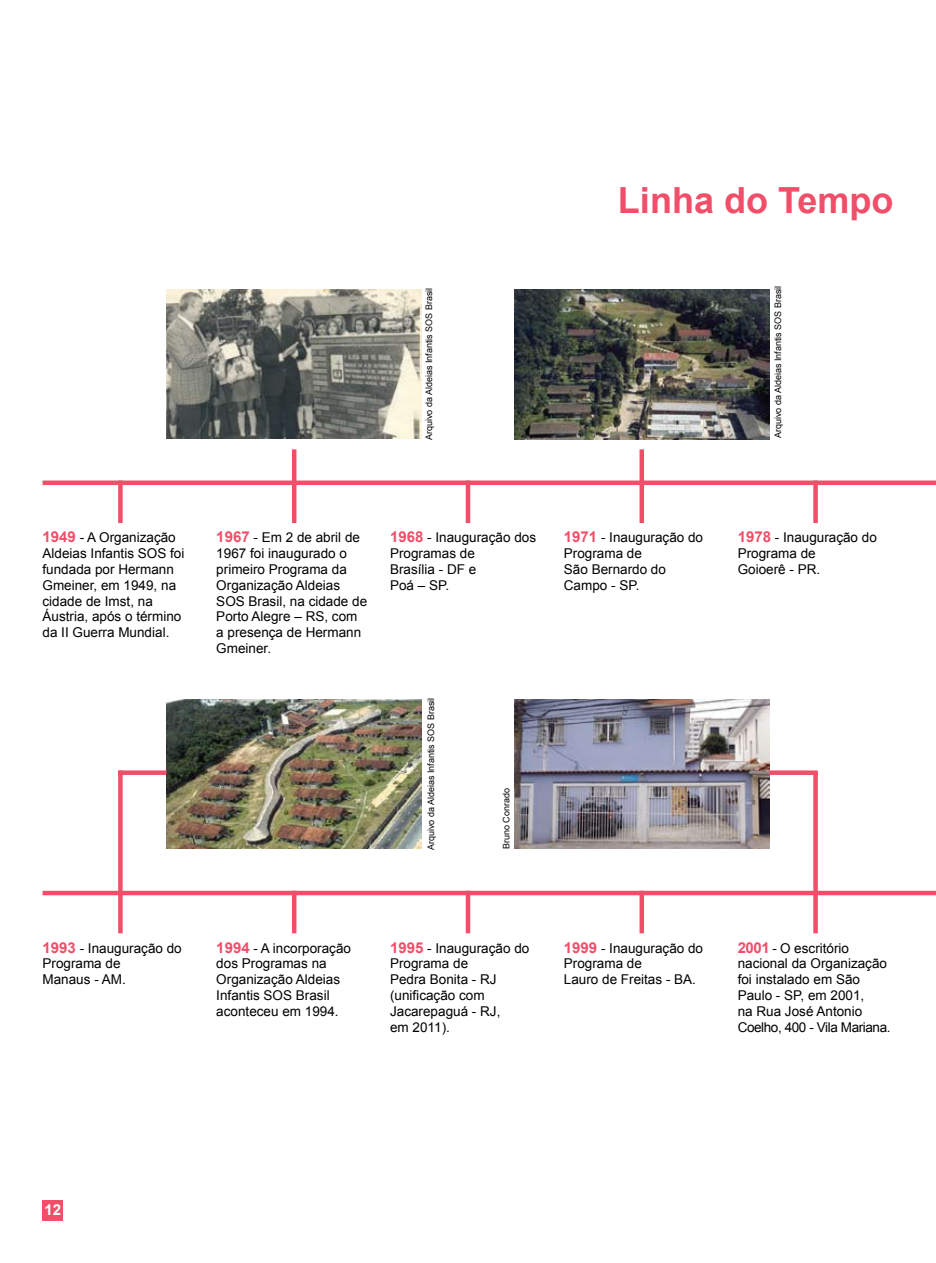
<style>
.page{position:relative;width:936px;height:1263px;background:#fff}
.page>*{position:absolute;margin:0;border:0;box-sizing:border-box;transform-origin:0 0}
.t1{font:700 36px "Arial";color:#f04e69}
.t2{font:700 15px "Arial";color:#fff}
.t3{font:13.5px/15.8px "Arial";color:#000}
.t4{font:9px "Arial";color:#000}
.s1{font-weight:700;font-size:15px;color:#f04e69}
</style>
<div class="page">
<div style="left:43px;top:1200px;width:20px;height:20px;background:#f04e69"></div>
<div style="left:43px;top:480px;width:892px;height:5px;background:#f04e69"></div>
<div style="left:118px;top:480px;width:5px;height:43px;background:#f04e69"></div>
<hr style="left:292px;top:449px;width:4px;height:74px;background:#f04e69">
<div style="left:465px;top:480px;width:5px;height:43px;background:#f04e69"></div>
<div style="left:639px;top:449px;width:5px;height:74px;background:#f04e69"></div>
<svg style="left:813px;top:480px;width:4px;height:43px"></svg>
<hr style="left:43px;top:891px;width:892px;height:4px;background:#f04e69">
<div style="left:118px;top:770px;width:5px;height:163px;background:#f04e69"></div>
<hr style="left:292px;top:891px;width:4px;height:42px;background:#f04e69">
<div style="left:465px;top:891px;width:5px;height:42px;background:#f04e69"></div>
<div style="left:639px;top:891px;width:5px;height:42px;background:#f04e69"></div>
<svg style="left:813px;top:775px;width:4px;height:158px"></svg>
<img style="left:167px;top:289px;width:255px;height:149px">
<img style="left:514px;top:289px;width:255px;height:150px">
<img style="left:167px;top:699px;width:255px;height:149px">
<img style="left:514px;top:699px;width:255px;height:149px">
<div style="left:118px;top:770px;width:48px;height:5px;background:#f04e69"></div>
<div style="left:769px;top:770px;width:48px;height:5px;background:#f04e69"></div>
<h1 class="t1" style="left:618px;top:177px;width:277px">Linha do Tempo</h1>
<p class="t4" style="left:423px;top:440px;width:154px;rotate:-90deg">Arquivo da Aldeias Infantis SOS Brasil</p>
<p class="t4" style="left:772px;top:438px;width:154px;rotate:-90deg">Arquivo da Aldeias Infantis SOS Brasil</p>
<p class="t3" style="left:43px;top:530px;width:143px"><span class="s1">1949</span> - A Organização<br>Aldeias Infantis SOS foi fundada por Hermann<br>Gmeiner, em 1949, na cidade de Imst, na<br>Áustria, após o término da II Guerra Mundial.</p>
<p class="t3" style="left:216px;top:530px;width:152px"><span class="s1">1967</span> - Em 2 de abril de<br>1967 foi inaugurado o primeiro Programa da<br>Organização Aldeias<br>SOS Brasil, na cidade de<br>Porto Alegre – RS, com a presença de Hermann<br>Gmeiner.</p>
<p class="t3" style="left:390px;top:530px;width:147px"><span class="s1">1968</span> - Inauguração dos<br>Programas de<br>Brasília - DF e<br>Poá – SP.</p>
<p class="t3" style="left:564px;top:530px;width:141px"><span class="s1">1971</span> - Inauguração do<br>Programa de<br>São Bernardo do<br>Campo - SP.</p>
<p class="t3" style="left:737px;top:530px;width:141px"><span class="s1">1978</span> - Inauguração do<br>Programa de<br>Goioerê - PR.</p>
<p class="t4" style="left:425px;top:850px;width:154px;rotate:-90deg">Arquivo da Aldeias Infantis SOS Brasil</p>
<p class="t4" style="left:500px;top:849px;width:63px;rotate:-90deg">Bruno Conrado</p>
<p class="t3" style="left:43px;top:940px;width:141px"><span class="s1">1993</span> - Inauguração do<br>Programa de<br>Manaus - AM.</p>
<p class="t3" style="left:216px;top:940px;width:136px"><span class="s1">1994</span> - A incorporação dos Programas na<br>Organização Aldeias<br>Infantis SOS Brasil aconteceu em 1994.</p>
<p class="t3" style="left:564px;top:940px;width:141px"><span class="s1">1999</span> - Inauguração do<br>Programa de<br>Lauro de Freitas - BA.</p>
<p class="t3" style="left:737px;top:940px;width:154px"><span class="s1">2001</span> - O escritório nacional da Organização foi instalado em São<br>Paulo - SP, em 2001,<br>na Rua José Antonio<br>Coelho, 400 - Vila Mariana.</p>
<p class="t3" style="left:390px;top:940px;width:141px"><span class="s1">1995</span> - Inauguração do<br>Programa de<br>Pedra Bonita - RJ (unificação com<br>Jacarepaguá - RJ,<br>em 2011).</p>
<p class="t2" style="left:44px;top:1200px;width:18px">12</p>
</div>
